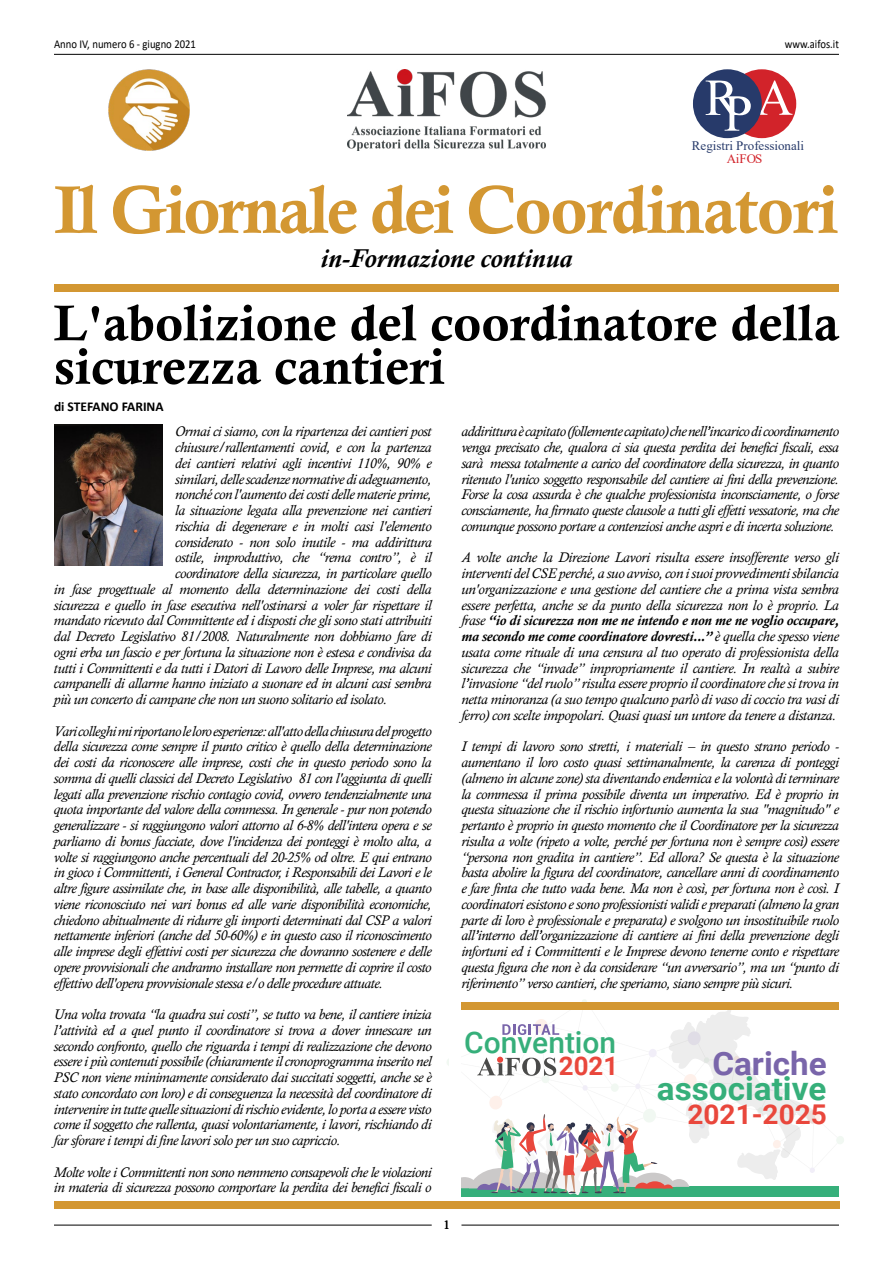
<style>
.page{position:relative;width:893px;height:1263px;background:#fff}
.page>*{position:absolute;margin:0;border:0;box-sizing:border-box;transform-origin:0 0}
.t1{font:67.5px "Calis MT Bol";letter-spacing:-.02em;color:#d39732}
.t2{font:50.4px/43.5px "Calis MT Bol";color:#000}
.t3{font:700 32.25px "Roboto";color:#36af7a}
.t4{font:700 32.25px "Roboto";color:#7965aa}
.t5{font:500 29.85px "Roboto";color:#36af7a}
.t6{font:700 27.3px "Roboto";color:#e9473c}
.t7{font:italic 700 26.4px "Calisto";color:#000}
.t8{font:700 25.8px "Roboto";color:#e9473c}
.t9{font:italic 14.25px/15.8px "Calisto";letter-spacing:-.02em;color:#000;text-align:justify}
.t10{font:700 13.5px "Calibri";color:#000}
.t11{font:13.5px "Minion Pro";color:#000}
.t12{font:13.05px "Times New Roman";color:#273a6a}
.t13{font:13.05px "Times New Roman";letter-spacing:-.015em;color:#d2232a}
.t14{font:12px "Calibri";color:#000;scale:.89 1}
.s1{font-weight:700}
</style>
<div class="page">
<hr style="left:461px;top:1225px;width:378px;height:1px;background:#000">
<hr style="left:54px;top:54px;width:785px;height:1px;background:#000">
<hr style="left:54px;top:1225px;width:378px;height:1px;background:#000">
<div style="left:727px;top:69px;width:69px;height:69px;background:#d2232a;border-radius:50%"></div>
<svg style="left:759px;top:80px;width:33px;height:35px"></svg>
<div style="left:693px;top:69px;width:69px;height:69px;background:#273a6a;border-radius:50%"></div>
<svg style="left:706px;top:81px;width:45px;height:50px"></svg>
<img style="left:348px;top:69px;width:197px;height:82px">
<div style="left:54px;top:284px;width:785px;height:7px;background:#d39732"></div>
<img style="left:108px;top:69px;width:82px;height:82px">
<img style="left:54px;top:424px;width:109px;height:142px">
<div style="left:54px;top:1202px;width:785px;height:7px;background:#d39732"></div>
<div style="left:452px;top:1187px;width:387px;height:10px;background:#36af7a"></div>
<div style="left:449px;top:982px;width:12px;height:216px;background:#fff"></div>
<svg style="left:447px;top:999px;width:397px;height:196px"></svg>
<p class="t14" style="left:54px;top:36px;width:161px">Anno IV, numero 6 - giugno 2021</p>
<p class="t14" style="left:785px;top:36px;width:62px">www.aifos.it</p>
<p class="t12" style="left:692px;top:136px;width:114px">Registri Professionali</p>
<p class="t13" style="left:727px;top:149px;width:37px">AiFOS</p>
<h1 class="t1" style="left:55px;top:171px;width:785px">Il Giornale dei Coordinatori</h1>
<h3 class="t7" style="left:320px;top:243px;width:253px">in-Formazione continua</h3>
<h2 class="t2" style="left:54px;top:301px;width:787px">L'abolizione del coordinatore della sicurezza cantieri</h2>
<p class="t10" style="left:54px;top:397px;width:111px">di STEFANO FARINA</p>
<p class="t9" style="left:175px;top:424px;width:258px">Ormai ci siamo, con la ripartenza dei cantieri post</p>
<p class="t9" style="left:175px;top:439px;width:258px">chiusure/rallentamenti covid, e con la partenza</p>
<p class="t9" style="left:175px;top:455px;width:258px">dei cantieri relativi agli incentivi 110%, 90% e</p>
<p class="t9" style="left:175px;top:471px;width:258px">similari, delle scadenze normative di adeguamento,</p>
<p class="t9" style="left:175px;top:487px;width:258px">nonché con l'aumento dei costi delle materie prime,</p>
<p class="t9" style="left:175px;top:502px;width:258px">la situazione legata alla prevenzione nei cantieri</p>
<p class="t9" style="left:175px;top:518px;width:258px">rischia di degenerare e in molti casi l'elemento</p>
<p class="t9" style="left:175px;top:534px;width:258px">considerato - non solo inutile - ma addirittura</p>
<p class="t9" style="left:175px;top:550px;width:258px">ostile, improduttivo, che “rema contro”, è il</p>
<p class="t9" style="left:175px;top:565px;width:258px">coordinatore della sicurezza, in particolare quello</p>
<p class="t9" style="left:54px;top:581px;width:379px">in fase progettuale al momento della determinazione dei costi della</p>
<p class="t9" style="left:54px;top:597px;width:379px">sicurezza e quello in fase esecutiva nell'ostinarsi a voler far rispettare il</p>
<p class="t9" style="left:54px;top:613px;width:379px">mandato ricevuto dal Committente ed i disposti che gli sono stati attribuiti</p>
<p class="t9" style="left:54px;top:628px;width:379px">dal Decreto Legislativo 81/2008. Naturalmente non dobbiamo fare di</p>
<p class="t9" style="left:54px;top:644px;width:379px">ogni erba un fascio e per fortuna la situazione non è estesa e condivisa da</p>
<p class="t9" style="left:54px;top:660px;width:379px">tutti i Committenti e da tutti i Datori di Lavoro delle Imprese, ma alcuni</p>
<p class="t9" style="left:54px;top:676px;width:379px">campanelli di allarme hanno iniziato a suonare ed in alcuni casi sembra</p>
<p class="t9" style="left:54px;top:691px;width:335px">più un concerto di campane che non un suono solitario ed isolato.</p>
<p class="t9" style="left:54px;top:723px;width:379px">Vari colleghi mi riportano le loro esperienze: all'atto della chiusura del progetto della sicurezza come sempre il punto critico è quello della determinazione dei costi da riconoscere alle imprese, costi che in questo periodo sono la somma di quelli classici del Decreto Legislativo 81 con l'aggiunta di quelli legati alla prevenzione rischio contagio covid, ovvero tendenzialmente una quota importante del valore della commessa. In generale - pur non potendo generalizzare - si raggiungono valori attorno al 6-8% dell'intera opera e se parliamo di bonus facciate, dove l'incidenza dei ponteggi è molto alta, a volte si raggiungono anche percentuali del 20-25% od oltre. E qui entrano in gioco i Committenti, i General Contractor, i Responsabili dei Lavori e le altre figure assimilate che, in base alle disponibilità, alle tabelle, a quanto viene riconosciuto nei vari bonus ed alle varie disponibilità economiche, chiedono abitualmente di ridurre gli importi determinati dal CSP a valori nettamente inferiori (anche del 50-60%) e in questo caso il riconoscimento alle imprese degli effettivi costi per sicurezza che dovranno sostenere e delle opere provvisionali che andranno installare non permette di coprire il costo effettivo dell'opera provvisionale stessa e/o delle procedure attuate.</p>
<p class="t9" style="left:54px;top:1006px;width:379px">Una volta trovata “la quadra sui costi”, se tutto va bene, il cantiere inizia l’attività ed a quel punto il coordinatore si trova a dover innescare un secondo confronto, quello che riguarda i tempi di realizzazione che devono essere i più contenuti possibile (chiaramente il cronoprogramma inserito nel PSC non viene minimamente considerato dai succitati soggetti, anche se è stato concordato con loro) e di conseguenza la necessità del coordinatore di intervenire in tutte quelle situazioni di rischio evidente, lo porta a essere visto come il soggetto che rallenta, quasi volontariamente, i lavori, rischiando di far sforare i tempi di fine lavori solo per un suo capriccio.</p>
<p class="t9" style="left:54px;top:1164px;width:379px">Molte volte i Committenti non sono nemmeno consapevoli che le violazioni in materia di sicurezza possono comportare la perdita dei benefici fiscali o</p>
<p class="t9" style="left:461px;top:424px;width:379px">addirittura è capitato (follemente capitato) che nell’incarico di coordinamento venga precisato che, qualora ci sia questa perdita dei benefici fiscali, essa sarà messa totalmente a carico del coordinatore della sicurezza, in quanto ritenuto l'unico soggetto responsabile del cantiere ai fini della prevenzione.<br>Forse la cosa assurda è che qualche professionista inconsciamente, o forse consciamente, ha firmato queste clausole a tutti gli effetti vessatorie, ma che comunque possono portare a contenziosi anche aspri e di incerta soluzione.</p>
<p class="t9" style="left:461px;top:550px;width:379px">A volte anche la Direzione Lavori risulta essere insofferente verso gli interventi del CSE perché, a suo avviso, con i suoi provvedimenti sbilancia un'organizzazione e una gestione del cantiere che a prima vista sembra essere perfetta, anche se da punto della sicurezza non lo è proprio. La frase <span class="s1">“io di sicurezza non me ne intendo e non me ne voglio occupare, ma secondo me come coordinatore dovresti...”</span> è quella che spesso viene usata come rituale di una censura al tuo operato di professionista della sicurezza che “invade” impropriamente il cantiere. In realtà a subire l’invasione “del ruolo” risulta essere proprio il coordinatore che si trova in netta minoranza (a suo tempo qualcuno parlò di vaso di coccio tra vasi di ferro) con scelte impopolari. Quasi quasi un untore da tenere a distanza.</p>
<p class="t9" style="left:461px;top:739px;width:379px">I tempi di lavoro sono stretti, i materiali – in questo strano periodo - aumentano il loro costo quasi settimanalmente, la carenza di ponteggi (almeno in alcune zone) sta diventando endemica e la volontà di terminare la commessa il prima possibile diventa un imperativo. Ed è proprio in questa situazione che il rischio infortunio aumenta la sua "magnitudo" e pertanto è proprio in questo momento che il Coordinatore per la sicurezza risulta a volte (ripeto a volte, perché per fortuna non è sempre così) essere “persona non gradita in cantiere”. Ed allora? Se questa è la situazione basta abolire la figura del coordinatore, cancellare anni di coordinamento e fare finta che tutto vada bene. Ma non è così, per fortuna non è così. I coordinatori esistono e sono professionisti validi e preparati (almeno la gran parte di loro è professionale e preparata) e svolgono un insostituibile ruolo all’interno dell’organizzazione di cantiere ai fini della prevenzione degli infortuni ed i Committenti e le Imprese devono tenerne conto e rispettare questa figura che non è da considerare “un avversario”, ma un “punto di riferimento” verso cantieri, che speriamo, siano sempre più sicuri.</p>
<h3 class="t5" style="left:464px;top:1022px;width:154px">Convention</h3>
<h3 class="t8" style="left:559px;top:1048px;width:61px">2021</h3>
<h3 class="t4" style="left:712px;top:1041px;width:116px">Cariche</h3>
<h3 class="t3" style="left:657px;top:1066px;width:171px">associative</h3>
<h3 class="t6" style="left:687px;top:1095px;width:141px">2021-2025</h3>
<p class="t11" style="left:443px;top:1216px;width:8px">1</p>
</div>
